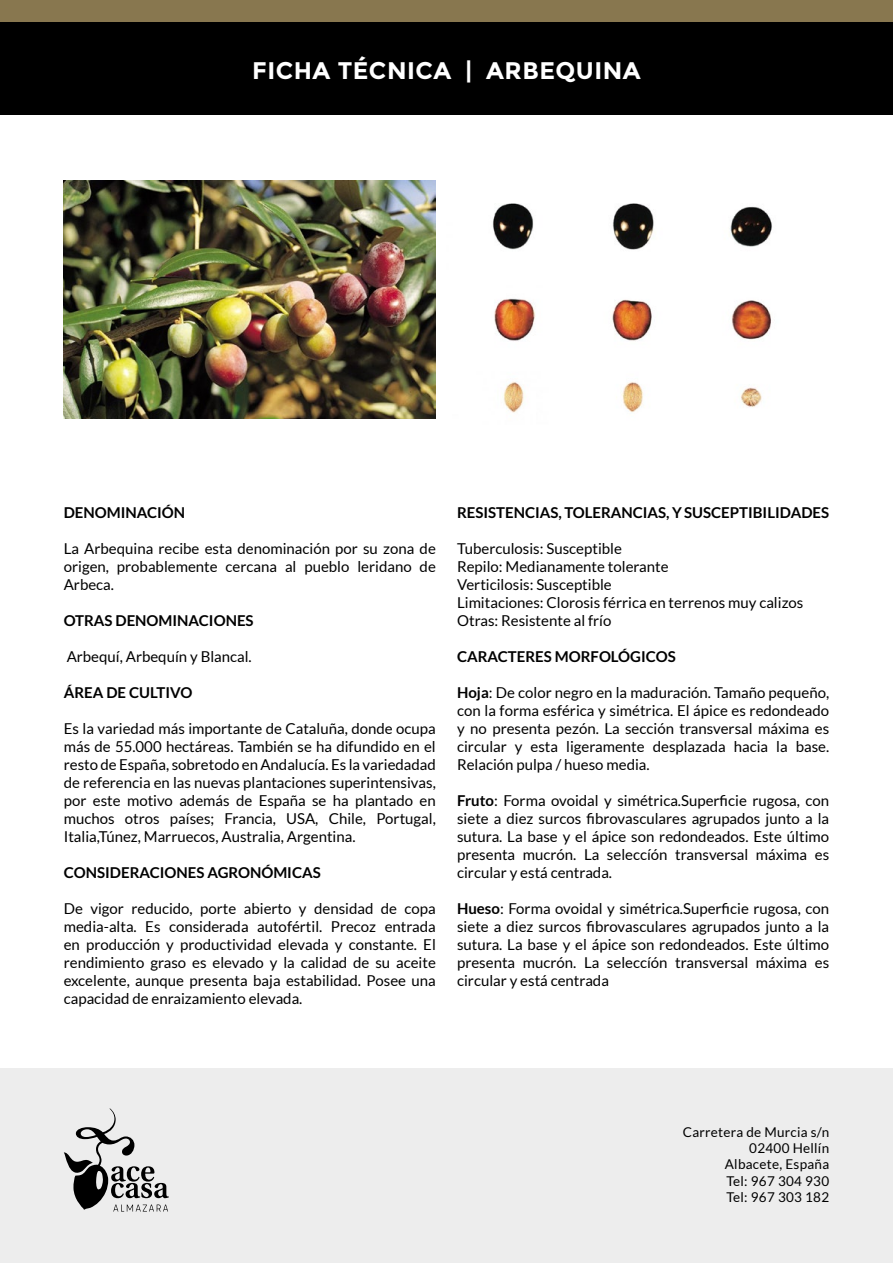
<style>
.page{position:relative;width:893px;height:1263px;background:#fff}
.page>*{position:absolute;margin:0;border:0;box-sizing:border-box;transform-origin:0 0}
.t1{font:700 24px "Montserrat";letter-spacing:.02em;color:#fff}
.t2{font:15px/18px "Lato";color:#000;text-align:justify}
.t3{font:700 15px "Lato";color:#000}
.t4{font:13.5px/16.2px "Lato";letter-spacing:.02em;color:#000;text-align:right}
.s1{font-weight:700}
</style>
<div class="page">
<div style="left:0;top:21px;width:893px;height:94px;background:#000"></div>
<div style="left:0;top:0;width:893px;height:21px;background:#88774f"></div>
<div style="left:0;top:1068px;width:893px;height:195px;background:#ededed"></div>
<svg style="left:64px;top:1108px;width:105px;height:103px"></svg>
<img style="left:492px;top:203px;width:280px;height:210px">
<img style="left:64px;top:181px;width:372px;height:238px">
<h1 class="t1" style="left:252px;top:56px;width:390px">FICHA TÉCNICA | ARBEQUINA</h1>
<p class="t3" style="left:64px;top:504px;width:123px">DENOMINACIÓN</p>
<p class="t2" style="left:64px;top:540px;width:374px">La Arbequina recibe esta denominación por su zona de origen, probablemente cercana al pueblo leridano de Arbeca.</p>
<p class="t3" style="left:64px;top:612px;width:191px">OTRAS DENOMINACIONES</p>
<p class="t2" style="left:67px;top:648px;width:187px">Arbequí, Arbequín y Blancal.</p>
<p class="t3" style="left:64px;top:684px;width:130px">ÁREA DE CULTIVO</p>
<p class="t2" style="left:64px;top:720px;width:374px">Es la variedad más importante de Cataluña, donde ocupa más de 55.000 hectáreas. También se ha difundido en el resto de España, sobretodo en Andalucía. Es la variedadad de referencia en las nuevas plantaciones superintensivas, por este motivo además de España se ha plantado en muchos otros países; Francia, USA, Chile, Portugal, Italia,Túnez, Marruecos, Australia, Argentina.</p>
<p class="t3" style="left:64px;top:864px;width:258px">CONSIDERACIONES AGRONÓMICAS</p>
<p class="t2" style="left:64px;top:900px;width:374px">De vigor reducido, porte abierto y densidad de copa media-alta. Es considerada autofértil. Precoz entrada en producción y productividad elevada y constante. El rendimiento graso es elevado y la calidad de su aceite excelente, aunque presenta baja estabilidad. Posee una capacidad de enraizamiento elevada.</p>
<p class="t3" style="left:457px;top:504px;width:374px">RESISTENCIAS, TOLERANCIAS, Y SUSCEPTIBILIDADES</p>
<p class="t2" style="left:457px;top:540px;width:348px;text-align:left">Tuberculosis: Susceptible<br>Repilo: Medianamente tolerante<br>Verticilosis: Susceptible<br>Limitaciones: Clorosis férrica en terrenos muy calizos Otras: Resistente al frío</p>
<p class="t3" style="left:457px;top:648px;width:220px">CARACTERES MORFOLÓGICOS</p>
<p class="t2" style="left:457px;top:684px;width:374px"><span class="s1">Hoja</span>: De color negro en la maduración. Tamaño pequeño, con la forma esférica y simétrica. El ápice es redondeado y no presenta pezón. La sección transversal máxima es circular y esta ligeramente desplazada hacia la base.<br>Relación pulpa / hueso media.</p>
<p class="t2" style="left:457px;top:792px;width:374px"><span class="s1">Fruto</span>: Forma ovoidal y simétrica.Superficie rugosa, con siete a diez surcos fibrovasculares agrupados junto a la sutura. La base y el ápice son redondeados. Este último presenta mucrón. La seleccíón transversal máxima es circular y está centrada.</p>
<p class="t2" style="left:457px;top:900px;width:374px"><span class="s1">Hueso</span>: Forma ovoidal y simétrica.Superficie rugosa, con siete a diez surcos fibrovasculares agrupados junto a la sutura. La base y el ápice son redondeados. Este último presenta mucrón. La seleccíón transversal máxima es circular y está centrada</p>
<p class="t4" style="left:683px;top:1124px;width:148px">Carretera de Murcia s/n<br>02400 Hellín<br>Albacete, España<br>Tel: 967 304 930<br>Tel: 967 303 182</p>
</div>
